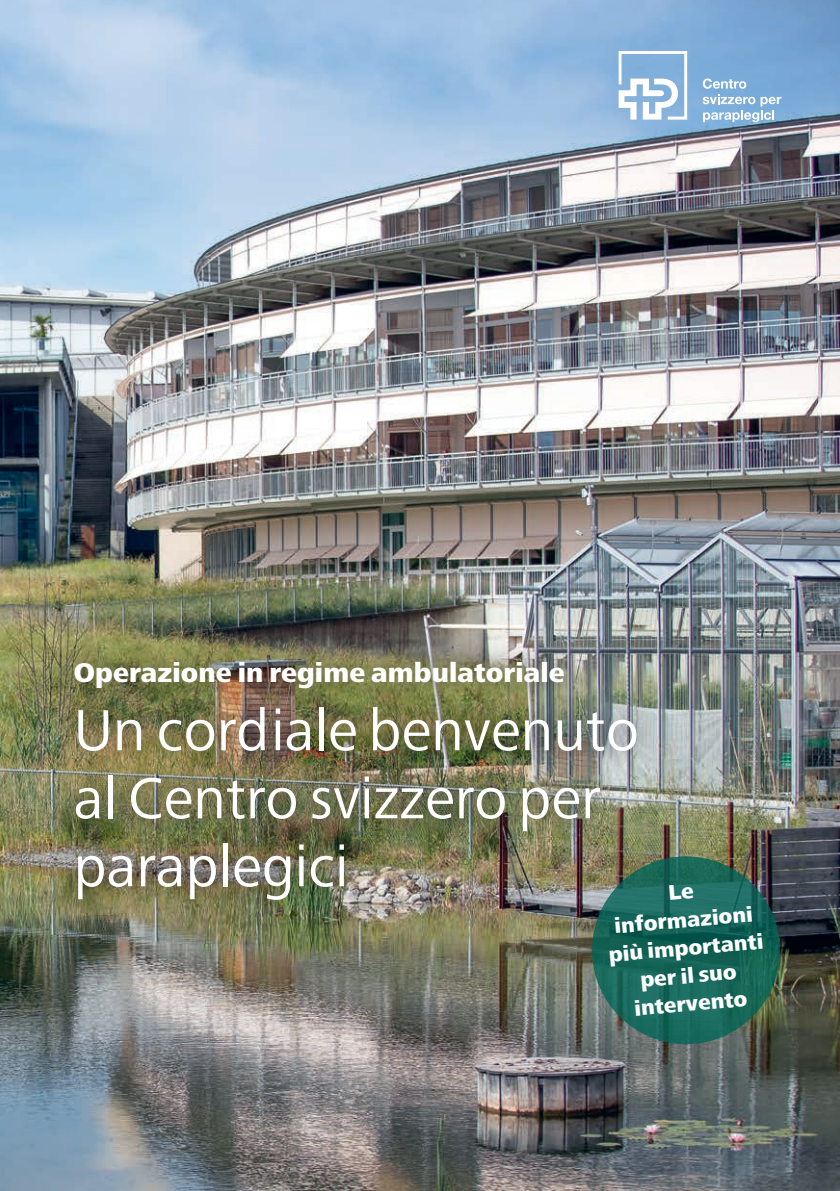
<style>
.page{position:relative;width:840px;height:1191px;background:#fff}
.page>*{position:absolute;margin:0;border:0;box-sizing:border-box;transform-origin:0 0}
.t1{font:60px/68px "Frutiger Next Pro";letter-spacing:.005em;color:#fff}
.t2{font:800 28px "Frutiger Next Pro";letter-spacing:.005em;color:#fff}
.t3{font:800 22px/28px "Frutiger Next Pro";color:#fff;text-align:center}
</style>
<div class="page">
<img style="left:0;top:0;width:839px;height:1191px">
<svg style="left:618px;top:51px;width:68px;height:69px"></svg>
<svg style="left:702px;top:78px;width:79px;height:44px;background:#99bfe2"></svg>
<svg style="left:591px;top:856px;width:188px;height:188px;background:#166559"></svg>
<div style="left:49px;top:637px;width:612px;height:288px;background:#231f20;opacity:.8"></div>
<p class="t2" style="left:74px;top:657px;width:492px">Operazione in regime ambulatoriale</p>
<p class="t1" style="left:74px;top:696px;width:566px">Un cordiale benvenuto al Centro svizzero per paraplegici</p>
<p class="t3" style="left:602px;top:884px;width:156px;rotate:-5deg">Le informazioni più importanti per il suo intervento</p>
</div>
